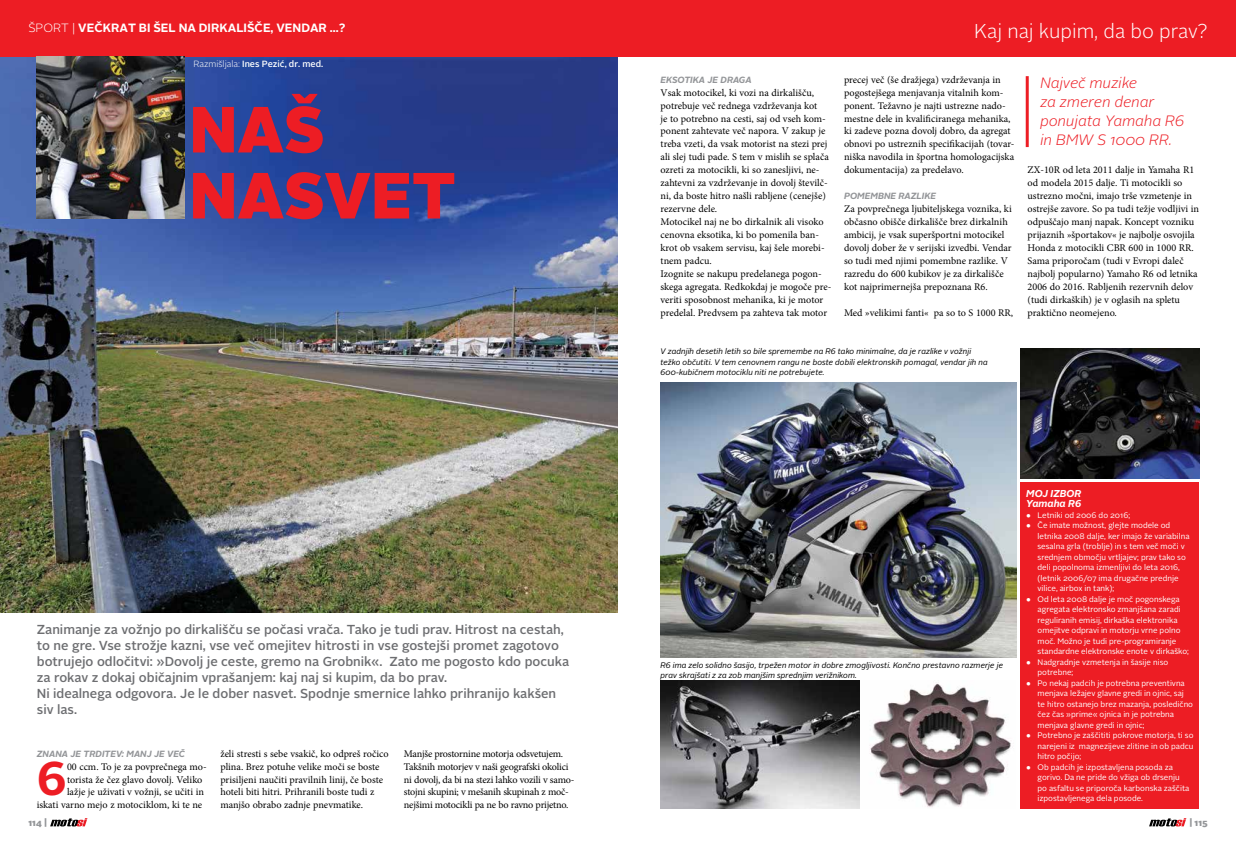
<style>
.page{position:relative;width:1236px;height:851px;background:#fff}
.page>*{position:absolute;margin:0;border:0;box-sizing:border-box;transform-origin:0 0}
.t1{font:900 65px/66px "Alright Sans";color:#ed1d24}
.t2{font:700 47.2px "Alright Sans";color:#ed1d24}
.t3{font:300 20px "Alright Sans";color:#fff}
.t4{font:italic 300 15px/19px "Alright Sans";color:#ed1d24}
.t5{font:500 13px/16px "Alright Sans";color:#6d6e71}
.t6{font:700 12px "Alright Sans";color:#fff}
.t7{font:10.2px/13px "Minion Pro";color:#000}
.t8{font:10.2px/12.9px "Minion Pro";letter-spacing:-.02em;color:#000}
.t9{font:italic 700 10px/10.5px "Alright Sans";color:#fff}
.t10{font:italic 700 9px "Alright Sans";color:#939598}
.t11{font:500 9px "Alright Sans";color:#fff}
.t12{font:900 9px "Alright Sans";color:#939598}
.t13{font:8px/10.5px "Alright Sans";color:#fff}
.t14{font:italic 8px/10.5px "Alright Sans";color:#000}
.s1{font-weight:300}
.s2{font-family:"Georgia"}
</style>
<div class="page">
<img style="left:0;top:57px;width:618px;height:556px">
<div style="left:0;top:0;width:1236px;height:57px;background:#ed1d24"></div>
<svg style="left:1149px;top:818px;width:37px;height:8px"></svg>
<svg style="left:50px;top:818px;width:37px;height:8px"></svg>
<hr style="left:1026px;top:76px;width:3px;height:71px;background:#ed1d24">
<img style="left:37px;top:57px;width:147px;height:161px">
<img style="left:660px;top:382px;width:357px;height:275px">
<img style="left:1020px;top:348px;width:179px;height:130px">
<img style="left:660px;top:680px;width:351px;height:128px">
<div style="left:1020px;top:482px;width:179px;height:326px;background:#ed1d24"></div>
<p class="t6" style="left:28px;top:19px;width:319px"><span class="s1">ŠPORT |</span> VEČKRAT BI ŠEL NA DIRKALIŠČE, VENDAR ...?</p>
<h3 class="t3" style="left:974px;top:17px;width:235px">Kaj naj kupim, da bo prav?</h3>
<p class="t11" style="left:193px;top:57px;width:131px"><span class="s1">Razmišljala:</span> Ines Pezić, dr. med.</p>
<h1 class="t1" style="left:189px;top:97px;width:268px">NAŠ<br>NASVET</h1>
<p class="t5" style="left:37px;top:621px;width:534px">Zanimanje za vožnjo po dirkališču se počasi vrača. Tako je tudi prav. Hitrost na cestah, to ne gre. Vse strožje kazni, vse več omejitev hitrosti in vse gostejši promet zagotovo botrujejo odločitvi: »Dovolj je ceste, gremo na Grobnik«. Zato me pogosto kdo pocuka za rokav z dokaj običajnim vprašanjem: kaj naj si kupim, da bo prav.<br>Ni idealnega odgovora. Je le dober nasvet. Spodnje smernice lahko prihranijo kakšen siv las.</p>
<p class="t10" style="left:37px;top:747px;width:150px">ZNANA JE TRDITEV: MANJ JE VEČ</p>
<h2 class="t2" style="left:37px;top:745px;width:32px">6</h2>
<p class="t7" style="left:67px;top:759px;width:141px">00 ccm. To je za povprečnega mo-</p>
<p class="t7" style="left:67px;top:772px;width:137px">torista že čez glavo dovolj. Veliko</p>
<p class="t7" style="left:67px;top:785px;width:138px">lažje je uživati v vožnji, se učiti in</p>
<p class="t7" style="left:37px;top:798px;width:167px">iskati varno mejo z motociklom, ki te ne</p>
<p class="t12" style="left:28px;top:816px;width:20px">114 |</p>
<p class="t7" style="left:220px;top:746px;width:170px">želi stresti s sebe vsakič, ko odpreš ročico plina. Brez potuhe velike moči se boste prisiljeni naučiti pravilnih linij, če boste hoteli biti hitri. Prihranili boste tudi z manjšo obrabo zadnje pnevmatike.</p>
<p class="t8" style="left:404px;top:746px;width:172px">Manjše prostornine motorja odsvetujem.<br>Takšnih motorjev v naši geografski okolici ni dovolj, da bi na stezi lahko vozili v samo&shy;stojni skupini; v mešanih skupinah z moč&shy;nejšimi motocikli pa ne bo ravno prijetno.</p>
<p class="t10" style="left:660px;top:73px;width:93px">EKSOTIKA JE DRAGA</p>
<p class="t7" style="left:660px;top:86px;width:172px">Vsak motocikel, ki vozi na dirkališču, potrebuje več rednega vzdrževanja kot<br>je to potrebno na cesti, saj od vseh kom&shy;ponent zahtevate več napora. V zakup je treba vzeti, da vsak motorist na stezi prej ali slej tudi pade. S tem v mislih se splača ozreti za motocikli, ki so zanesljivi, ne&shy;zahtevni za vzdrževanje in dovolj številč&shy;ni, da boste hitro našli rabljene (cenejše) rezervne dele.<br>Motocikel naj ne bo dirkalnik ali visoko cenovna eksotika, ki bo pomenila ban&shy;krot ob vsakem servisu, kaj šele morebi&shy;tnem padcu.<br>Izognite se nakupu predelanega pogon&shy;skega agregata. Redkokdaj je mogoče pre&shy;veriti sposobnost mehanika, ki je motor predelal. Predvsem pa zahteva tak motor</p>
<p class="t7" style="left:844px;top:73px;width:172px">precej več (še dražjega) vzdrževanja in pogostejšega menjavanja vitalnih kom&shy;ponent. Težavno je najti ustrezne nado&shy;mestne dele in kvalificiranega mehanika, ki zadeve pozna dovolj dobro, da agregat obnovi po ustreznih specifikacijah (tovar&shy;niška navodila in športna homologacijska dokumentacija) za predelavo.</p>
<p class="t10" style="left:844px;top:190px;width:94px">POMEMBNE RAZLIKE</p>
<p class="t7" style="left:844px;top:202px;width:169px">Za povprečnega ljubiteljskega voznika, ki občasno obišče dirkališče brez dirkalnih ambicij, je vsak superšportni motocikel dovolj dober že v serijski izvedbi. Vendar so tudi med njimi pomembne razlike. V razredu do 600 kubikov je za dirkališče kot najprimernejša prepoznana R6.</p>
<p class="t7" style="left:844px;top:306px;width:171px">Med »velikimi fanti« pa so to S 1000 RR,</p>
<p class="t14" style="left:660px;top:346px;width:329px">V zadnjih desetih letih so bile spremembe na R6 tako minimalne, da je razlike v vožnji težko občutiti. V tem cenovnem rangu ne boste dobili elektronskih pomagal, vendar jih na<br>600-kubičnem motociklu niti ne potrebujete.</p>
<h3 class="t4" style="left:1040px;top:73px;width:146px">Največ muzike<br>za zmeren denar ponujata Yamaha R6 in BMW S 1000 RR.</h3>
<p class="t7" style="left:1028px;top:164px;width:173px">ZX-10R od leta 2011 dalje in Yamaha R1 od modela 2015 dalje. Ti motocikli so ustrezno močni, imajo trše vzmetenje in ostrejše zavore. So pa tudi težje vodljivi in odpuščajo manj napak. Koncept vozniku prijaznih »športakov« je najbolje osvojila Honda z motocikli CBR 600 in 1000 RR.<br>Sama priporočam (tudi v Evropi daleč najbolj popularno) Yamaho R6 od letnika 2006 do 2016. Rabljenih rezervnih delov (tudi dirkaških) je v oglasih na spletu praktično neomejeno.</p>
<p class="t14" style="left:660px;top:659px;width:344px">R6 ima zelo solidno šasijo, trpežen motor in dobre zmogljivosti. Končno prestavno razmerje je prav skrajšati z za zob manjšim sprednjim verižnikom.</p>
<p class="t9" style="left:1026px;top:488px;width:57px">MOJ IZBOR<br>Yamaha R6</p>
<p class="t13" style="left:1026px;top:510px;width:105px"><span class="s2">●</span> Letniki od 2006 do 2016;</p>
<p class="t13" style="left:1037px;top:520px;width:154px;text-indent:-11px"><span class="s2">●</span> Če imate možnost, glejte modele od letnika 2008 dalje, ker imajo že variabilna sesalna grla (troblje) in s tem več moči v srednjem območju vrtljajev; prav tako so deli popolnoma izmenljivi do leta 2016, (letnik 2006/07 ima drugačne prednje vilice, airbox in tank);</p>
<p class="t13" style="left:1037px;top:594px;width:153px;text-indent:-11px"><span class="s2">●</span> Od leta 2008 dalje je moč pogonskega agregata elektronsko zmanjšana zaradi reguliranih emisij, dirkaška elektronika omejitve odpravi in motorju vrne polno moč. Možno je tudi pre-programiranje standardne elektronske enote v dirkaško;</p>
<p class="t13" style="left:1037px;top:657px;width:132px;text-indent:-11px"><span class="s2">●</span> Nadgradnje vzmetenja in šasije niso potrebne;</p>
<p class="t13" style="left:1037px;top:678px;width:157px;text-indent:-11px"><span class="s2">●</span> Po nekaj padcih je potrebna preventivna menjava ležajev glavne gredi in ojnic, saj te hitro ostanejo brez mazanja, posledično čez čas »prime« ojnica in je potrebna menjava glavne gredi in ojnic;</p>
<p class="t13" style="left:1037px;top:730px;width:157px;text-align:justify;text-indent:-11px"><span class="s2">●</span> Potrebno je zaščititi pokrove motorja, ti so narejeni iz magnezijeve zlitine in ob padcu hitro počijo;</p>
<p class="t13" style="left:1037px;top:761px;width:153px;text-indent:-11px"><span class="s2">●</span> Ob padcih je izpostavljena posoda za gorivo. Da ne pride do vžiga ob drsenju po asfaltu se priporoča karbonska zaščita izpostavljenega dela posode.</p>
<p class="t12" style="left:1189px;top:816px;width:20px">| 115</p>
</div>
